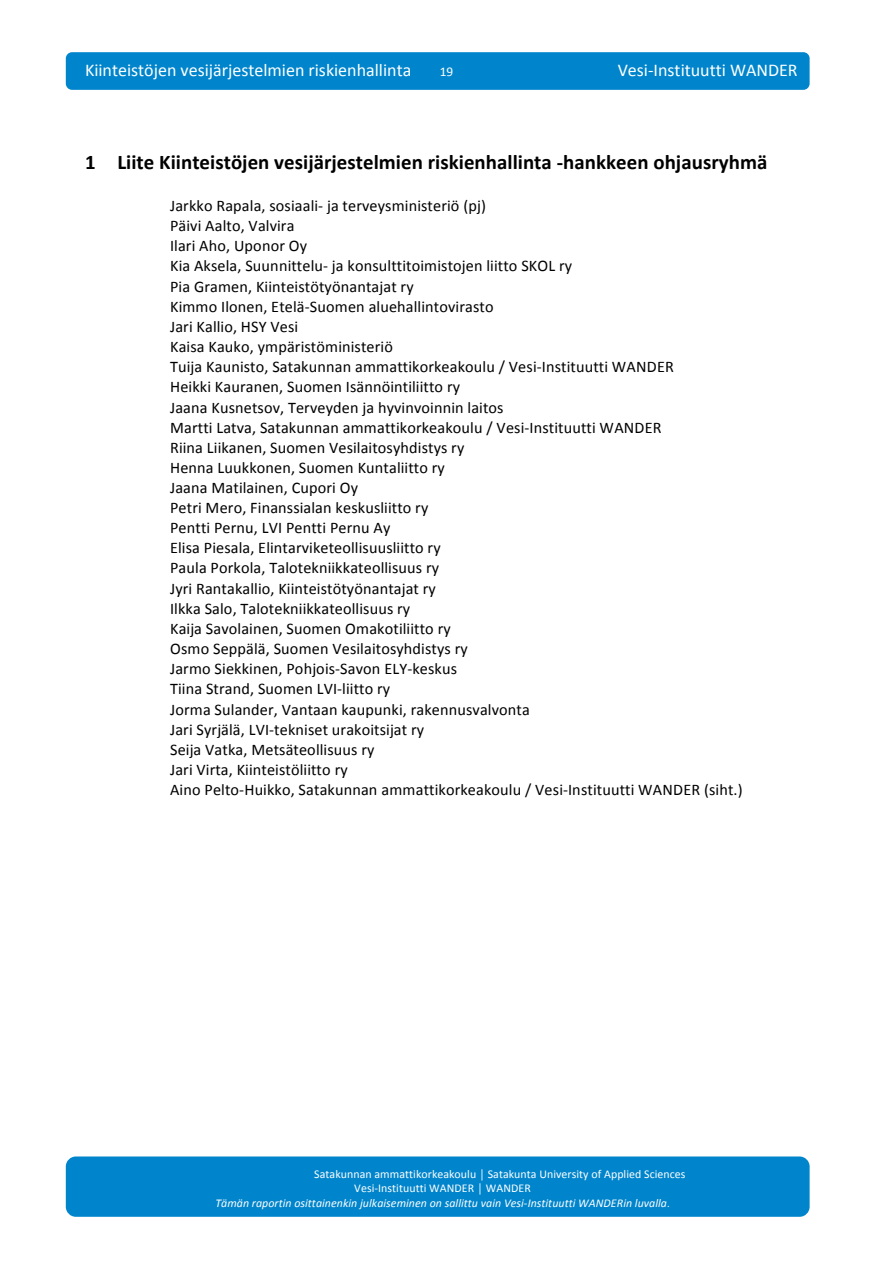
<style>
.page{position:relative;width:893px;height:1263px;background:#fff}
.page>*{position:absolute;margin:0;border:0;box-sizing:border-box;transform-origin:0 0}
.t1{font:700 20.85px "Calibri";letter-spacing:.005em;color:#000}
.t2{font:18px "Calibri";color:#fff}
.t3{font:16.2px/20.1px "Calibri";letter-spacing:.01em;color:#000}
.t4{font:13.35px "Calibri";color:#fff}
.t5{font:11.85px "Calibri";letter-spacing:.005em;color:#fff}
.t6{font:italic 11.85px "Calibri";letter-spacing:.005em;color:#fff}
.s1{font-style:normal;font-size:10.5px}
</style>
<div class="page">
<div style="left:66px;top:52px;width:743px;height:38px;background:#0085cc;border-radius:6px"></div>
<div style="left:66px;top:1156px;width:743px;height:61px;background:#0085cc;border-radius:10px"></div>
<p class="t2" style="left:85px;top:59px;width:328px">Kiinteistöjen vesijärjestelmien riskienhallinta</p>
<p class="t4" style="left:440px;top:64px;width:15px">19</p>
<p class="t2" style="left:617px;top:59px;width:181px">Vesi--‐Instituutti WANDER</p>
<p class="t1" style="left:85px;top:149px;width:684px">1 Liite Kiinteistöjen vesijärjestelmien riskienhallinta --‐hankkeen ohjausryhmä</p>
<p class="t3" style="left:170px;top:195px;width:574px">Jarkko Rapala, sosiaali--‐ ja terveysministeriö (pj)<br>Päivi Aalto, Valvira<br>Ilari Aho, Uponor Oy<br>Kia Aksela, Suunnittelu--‐ ja konsulttitoimistojen liitto SKOL ry<br>Pia Gramen, Kiinteistötyönantajat ry<br>Kimmo Ilonen, Etelä--‐Suomen aluehallintovirasto<br>Jari Kallio, HSY Vesi<br>Kaisa Kauko, ympäristöministeriö<br>Tuija Kaunisto, Satakunnan ammattikorkeakoulu / Vesi--‐Instituutti WANDER<br>Heikki Kauranen, Suomen Isännöintiliitto ry<br>Jaana Kusnetsov, Terveyden ja hyvinvoinnin laitos<br>Martti Latva, Satakunnan ammattikorkeakoulu / Vesi--‐Instituutti WANDER<br>Riina Liikanen, Suomen Vesilaitosyhdistys ry<br>Henna Luukkonen, Suomen Kuntaliitto ry<br>Jaana Matilainen, Cupori Oy<br>Petri Mero, Finanssialan keskusliitto ry<br>Pentti Pernu, LVI Pentti Pernu Ay<br>Elisa Piesala, Elintarviketeollisuusliitto ry<br>Paula Porkola, Talotekniikkateollisuus ry<br>Jyri Rantakallio, Kiinteistötyönantajat ry<br>Ilkka Salo, Talotekniikkateollisuus ry<br>Kaija Savolainen, Suomen Omakotiliitto ry<br>Osmo Seppälä, Suomen Vesilaitosyhdistys ry<br>Jarmo Siekkinen, Pohjois--‐Savon ELY--‐keskus<br>Tiina Strand, Suomen LVI--‐liitto ry<br>Jorma Sulander, Vantaan kaupunki, rakennusvalvonta<br>Jari Syrjälä, LVI--‐tekniset urakoitsijat ry<br>Seija Vatka, Metsäteollisuus ry<br>Jari Virta, Kiinteistöliitto ry<br>Aino Pelto--‐Huikko, Satakunnan ammattikorkeakoulu / Vesi--‐Instituutti WANDER (siht.)</p>
<p class="t5" style="left:314px;top:1167px;width:372px">Satakunnan ammattikorkeakoulu │ Satakunta University of Applied Sciences</p>
<p class="t5" style="left:354px;top:1181px;width:178px">Vesi--‐Instituutti WANDER │ WANDER</p>
<p class="t6" style="left:215px;top:1196px;width:456px">Tämän raportin osittainenkin julkaiseminen on sallittu vain Vesi--‐Instituutti WANDERin luvalla<span class="s1">.</span></p>
</div>
